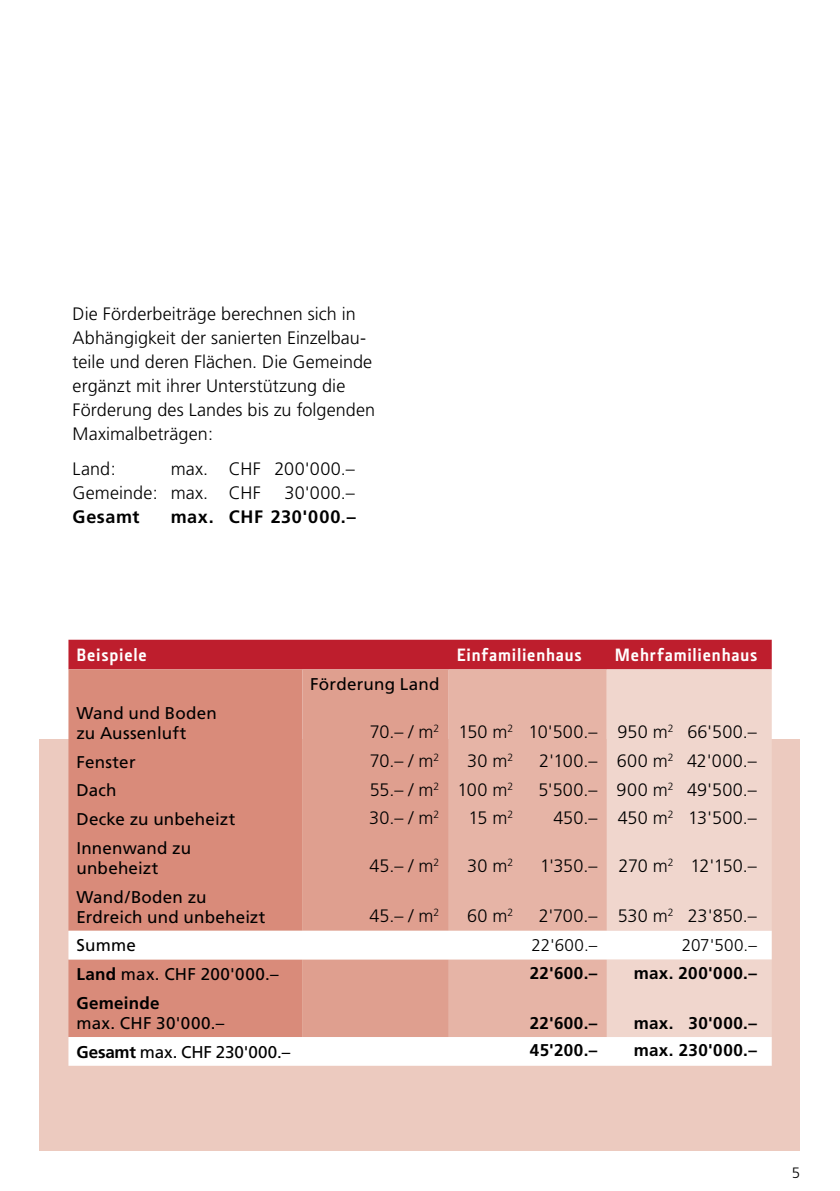
<style>
.page{position:relative;width:840px;height:1191px;background:#fff}
.page>*{position:absolute;margin:0;border:0;box-sizing:border-box;transform-origin:0 0}
.t1{font:300 18px/24px "Frutiger";letter-spacing:.005em;color:#000}
.t2{font:700 18px "Section";letter-spacing:.045em;color:#fff}
.t3{font:700 18px "Frutiger";letter-spacing:.035em;color:#000}
.t4{font:300 18px "Frutiger";letter-spacing:.03em;color:#000}
.t5{font:300 18px "Frutiger";letter-spacing:.025em;color:#000}
.t6{font:300 18px "Frutiger";letter-spacing:-.02em;color:#000}
.t7{font:17px/28.8px "Frutiger";letter-spacing:.01em;color:#000}
.t8{font:700 17px "Frutiger";letter-spacing:.02em;color:#000}
.t9{font:300 17px "Frutiger";letter-spacing:.01em;color:#000}
.t10{font:300 15px "Frutiger";color:#000}
.s1{font-weight:700}
</style>
<div class="page">
<div style="left:40px;top:739px;width:759px;height:412px;background:#eccabf"></div>
<div style="left:68px;top:639px;width:703px;height:30px;background:#be1e2d"></div>
<div style="left:68px;top:669px;width:234px;height:261px;background:#d98b7a"></div>
<div style="left:302px;top:669px;width:146px;height:261px;background:#df9f8f"></div>
<div style="left:448px;top:669px;width:158px;height:261px;background:#e6b4a6"></div>
<div style="left:606px;top:669px;width:165px;height:261px;background:#f0d6cd"></div>
<svg style="left:68px;top:930px;width:703px;height:135px;background:#eecdc5"></svg>
<p class="t1" style="left:73px;top:302px;width:304px">Die Förderbeiträge berechnen sich in Abhängigkeit der sanierten Einzelbau&shy;teile und deren Flächen. Die Gemeinde ergänzt mit ihrer Unterstützung die Förderung des Landes bis zu folgenden Maximalbeträgen:</p>
<p class="t1" style="left:73px;top:457px;width:45px">Land:</p>
<p class="t1" style="left:73px;top:457px;width:284px;text-indent:98px">max. CHF 200'000.–<br>Gemeinde: max. CHF</p>
<p class="t1" style="left:284px;top:481px;width:72px">30'000.–</p>
<p class="t3" style="left:73px;top:506px;width:68px">Gesamt</p>
<p class="t3" style="left:171px;top:506px;width:186px">max. CHF 230'000.–</p>
<p class="t2" style="left:76px;top:645px;width:72px">Beispiele</p>
<p class="t2" style="left:456px;top:645px;width:127px">Einfamilienhaus</p>
<p class="t2" style="left:614px;top:645px;width:144px">Mehrfamilienhaus</p>
<p class="t7" style="left:310px;top:670px;width:130px">Förderung Land</p>
<p class="t7" style="left:76px;top:703px;width:142px;line-height:20px">Wand und Boden zu Aussenluft</p>
<p class="t7" style="left:76px;top:747px;width:160px">Fenster<br>Dach<br>Decke zu unbeheizt<br>Innenwand zu</p>
<p class="t7" style="left:76px;top:853px;width:131px">unbeheizt<br>Wand/Boden zu</p>
<p class="t7" style="left:76px;top:902px;width:204px">Erdreich und unbeheizt<br>Summe<br><span class="s1">Land</span> max. CHF 200'000.–<br><span class="s1">Gemeinde</span></p>
<p class="t7" style="left:76px;top:1008px;width:215px">max. CHF 30'000.–<br><span class="s1">Gesamt</span> max. CHF 230'000.–</p>
<p class="t1" style="left:369px;top:718px;width:388px;line-height:28.6px">70.– / m<sup>2</sup> 150 m<sup>2</sup> 10'500.– 950 m<sup>2</sup> 66'500.–<br>70.– / m<sup>2</sup></p>
<p class="t1" style="left:467px;top:749px;width:47px">30 m<sup>2</sup></p>
<p class="t4" style="left:539px;top:750px;width:219px">2'100.– 600 m<sup>2</sup> 42'000.–</p>
<p class="t1" style="left:369px;top:777px;width:145px">55.– / m<sup>2</sup> 100 m<sup>2</sup></p>
<p class="t5" style="left:538px;top:779px;width:220px">5'500.– 900 m<sup>2</sup> 49'500.–</p>
<p class="t1" style="left:369px;top:806px;width:71px">30.– / m<sup>2</sup></p>
<p class="t1" style="left:468px;top:806px;width:46px">15 m<sup>2</sup></p>
<p class="t1" style="left:553px;top:806px;width:205px">450.– 450 m<sup>2</sup> 13'500.–</p>
<p class="t1" style="left:369px;top:854px;width:71px">45.– / m<sup>2</sup></p>
<p class="t1" style="left:467px;top:854px;width:47px">30 m<sup>2</sup></p>
<p class="t6" style="left:539px;top:855px;width:218px">1'350.– 270 m<sup>2</sup> 12'150.–</p>
<p class="t1" style="left:369px;top:904px;width:71px">45.– / m<sup>2</sup></p>
<p class="t1" style="left:467px;top:904px;width:48px">60 m<sup>2</sup></p>
<p class="t1" style="left:538px;top:904px;width:219px">2'700.– 530 m<sup>2</sup> 23'850.–</p>
<p class="t9" style="left:531px;top:935px;width:67px">22'600.–</p>
<p class="t9" style="left:681px;top:935px;width:77px">207'500.–</p>
<p class="t8" style="left:529px;top:963px;width:69px">22'600.–</p>
<p class="t8" style="left:633px;top:963px;width:124px">max. 200'000.–</p>
<p class="t8" style="left:529px;top:1013px;width:69px">22'600.–</p>
<p class="t8" style="left:633px;top:1013px;width:124px">max. 30'000.–</p>
<p class="t8" style="left:529px;top:1040px;width:69px">45'200.–</p>
<p class="t8" style="left:633px;top:1040px;width:124px">max. 230'000.–</p>
<p class="t10" style="left:791px;top:1164px;width:10px">5</p>
</div>
